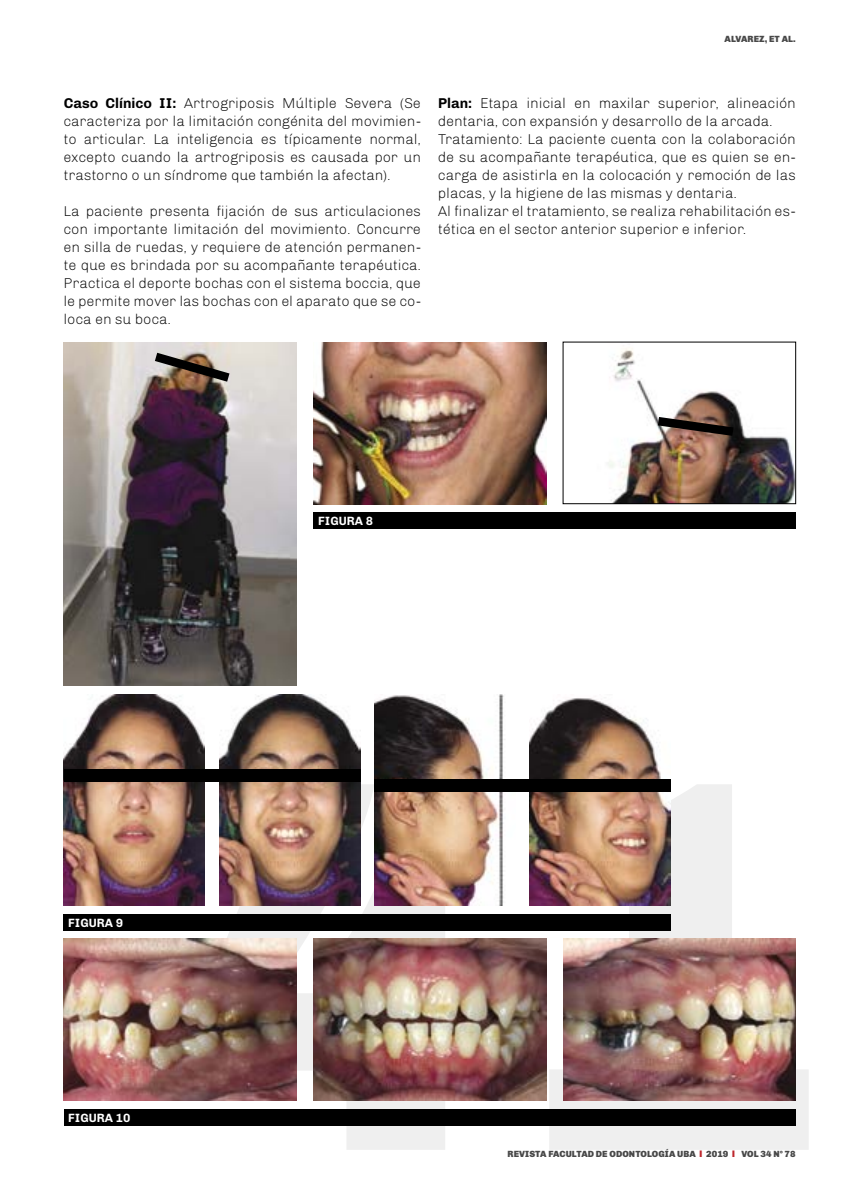
<style>
.page{position:relative;width:851px;height:1191px;background:#fff}
.page>*{position:absolute;margin:0;border:0;box-sizing:border-box;transform-origin:0 0}
.t1{font:300 14.25px/18px "Chivo";color:#000;text-align:justify}
.t2{font:700 12px "Chivo";color:#fff}
.t3{font:900 9px "Chivo";letter-spacing:.01em;color:#484848}
.s1{font-weight:700}
.s2{font-family:"Arial";color:#bd262c}
</style>
<div class="page">
<div style="left:314px;top:512px;width:481px;height:17px;background:#000"></div>
<img style="left:64px;top:342px;width:232px;height:343px">
<img style="left:313px;top:342px;width:233px;height:162px">
<img style="left:608px;top:348px;width:185px;height:154px">
<div style="left:562px;top:342px;width:233px;height:162px;border:1px solid #000"></div>
<img style="left:64px;top:694px;width:141px;height:211px">
<img style="left:219px;top:694px;width:141px;height:211px">
<img style="left:374px;top:694px;width:131px;height:211px">
<img style="left:529px;top:698px;width:141px;height:207px">
<div style="left:64px;top:914px;width:606px;height:16px;background:#000"></div>
<img style="left:64px;top:939px;width:232px;height:161px">
<img style="left:313px;top:939px;width:233px;height:161px">
<img style="left:563px;top:939px;width:232px;height:161px">
<div style="left:64px;top:1109px;width:731px;height:16px;background:#000"></div>
<div style="left:64px;top:769px;width:296px;height:13px;background:#000"></div>
<svg style="left:155px;top:353px;width:74px;height:29px"></svg>
<svg style="left:657px;top:417px;width:76px;height:19px"></svg>
<div style="left:374px;top:779px;width:296px;height:13px;background:#000"></div>
<p class="t3" style="left:724px;top:34px;width:73px">ALVAREZ, ET AL.</p>
<p class="t1" style="left:64px;top:94px;width:359px"><span class="s1">Caso Clínico II:</span> Artrogriposis Múltiple Severa (Se caracteriza por la limitación congénita del movimien&shy;to articular. La inteligencia es típicamente normal, excepto cuando la artrogriposis es causada por un trastorno o un síndrome que también la afectan).</p>
<p class="t1" style="left:64px;top:202px;width:359px">La paciente presenta fijación de sus articulaciones con importante limitación del movimiento. Concurre en silla de ruedas, y requiere de atención permanen&shy;te que es brindada por su acompañante terapéutica.<br>Practica el deporte bochas con el sistema boccia, que le permite mover las bochas con el aparato que se co&shy;loca en su boca.</p>
<p class="t1" style="left:438px;top:94px;width:359px;text-align:left"><span class="s1">Plan:</span> Etapa inicial en maxilar superior, alineación dentaria, con expansión y desarrollo de la arcada.<br>Tratamiento: La paciente cuenta con la colaboración de su acompañante terapéutica, que es quien se en&shy;carga de asistirla en la colocación y remoción de las placas, y la higiene de las mismas y dentaria.<br>Al finalizar el tratamiento, se realiza rehabilitación es&shy;tética en el sector anterior superior e inferior.</p>
<p class="t2" style="left:318px;top:514px;width:56px">FIGURA 8</p>
<p class="t2" style="left:68px;top:915px;width:56px">FIGURA 9</p>
<p class="t2" style="left:68px;top:1110px;width:64px">FIGURA 10</p>
<p class="t3" style="left:507px;top:1148px;width:289px">REVISTA FACULTAD DE ODONTOLOGÍA UBA <span class="s2">I</span> 2019 <span class="s2">I</span> VOL 34 N° 78</p>
</div>
